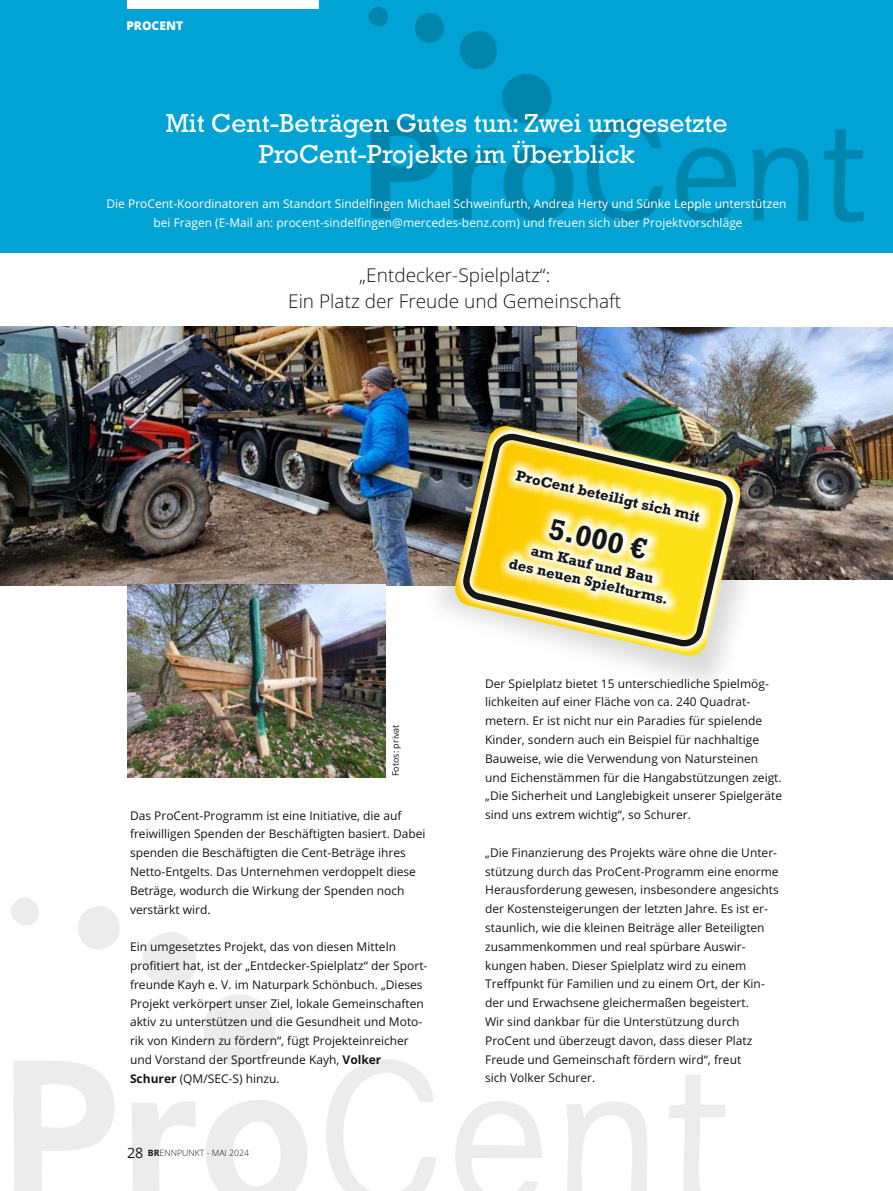
<style>
.page{position:relative;width:893px;height:1191px;background:#fff}
.page>*{position:absolute;margin:0;border:0;box-sizing:border-box;transform-origin:0 0}
.t1{font:700 29.7px "Rockwell";color:#151616}
.t2{font:26.4px/31px "Rockwell";color:#fff;text-align:center}
.t3{font:300 19.05px/26px "Open Sans";color:#151616;text-align:center}
.t4{font:700 14.85px/17.4px "Rockwell";color:#151616;text-align:center}
.t5{font:12px/18.8px "Open Sans";color:#151616}
.t6{font:12px/18.8px "Open Sans";color:#fff;text-align:center}
.t7{font:800 12px "Open Sans";color:#fff}
.t8{font:9px "Open Sans";color:#151616}
.t9{font:300 8.7px "Open Sans";color:#151616}
.s1{font-weight:700}
.s2{font-weight:400;font-size:14.25px}
</style>
<div class="page">
<svg style="left:566px;top:1101px;width:81px;height:90px"></svg>
<svg style="left:669px;top:1075px;width:56px;height:116px"></svg>
<svg style="left:11px;top:898px;width:531px;height:293px"></svg>
<div style="left:0;top:0;width:893px;height:253px;background:#00a3d4"></div>
<img style="left:577px;top:327px;width:316px;height:252px">
<img style="left:0;top:327px;width:577px;height:258px">
<img style="left:396px;top:343px;width:420px;height:338px">
<img style="left:453px;top:424px;width:289px;height:233px">
<img style="left:457px;top:427px;width:282px;height:226px">
<img style="left:463px;top:434px;width:270px;height:212px">
<svg style="left:498px;top:459px;width:212px;height:155px;background:#f2dd68"></svg>
<img style="left:128px;top:584px;width:258px;height:194px">
<div style="left:127px;top:0;width:192px;height:9px;background:#fff"></div>
<svg style="left:753px;top:148px;width:56px;height:73px"></svg>
<svg style="left:824px;top:129px;width:40px;height:93px"></svg>
<svg style="left:368px;top:7px;width:368px;height:216px"></svg>
<p class="t7" style="left:126px;top:16px;width:58px">PROCENT</p>
<h2 class="t2" style="left:166px;top:108px;width:563px">Mit Cent-Beträgen Gutes tun: Zwei umgesetzte<br>ProCent-Projekte im Überblick</h2>
<p class="t6" style="left:106px;top:194px;width:682px">Die ProCent-Koordinatoren am Standort Sindelfingen Michael Schweinfurth, Andrea Herty und Sünke Lepple unterstützen bei Fragen (E-Mail an: procent-sindelfingen@mercedes-benz.com) und freuen sich über Projektvorschläge</p>
<h3 class="t3" style="left:288px;top:262px;width:335px">„Entdecker-Spielplatz“:<br>Ein Platz der Freude und Gemeinschaft</h3>
<p class="t8" style="left:389px;top:776px;width:53px;rotate:-90deg">Fotos: privat</p>
<p class="t5" style="left:130px;top:805px;width:297px">Das ProCent-Programm ist eine Initiative, die auf freiwilligen Spenden der Beschäftigten basiert. Dabei spenden die Beschäftigten die Cent-Beträge ihres Netto-Entgelts. Das Unternehmen verdoppelt diese Beträge, wodurch die Wirkung der Spenden noch verstärkt wird.</p>
<p class="t5" style="left:130px;top:937px;width:299px">Ein umgesetztes Projekt, das von diesen Mitteln profitiert hat, ist der „Entdecker-Spielplatz“ der Sport&shy;freunde Kayh e. V. im Naturpark Schönbuch. „Dieses Projekt verkörpert unser Ziel, lokale Gemeinschaften aktiv zu unterstützen und die Gesundheit und Moto&shy;rik von Kindern zu fördern“, fügt Projekteinreicher und Vorstand der Sportfreunde Kayh, <span class="s1">Volker Schurer</span> (QM/SEC-S) hinzu.</p>
<p class="t9" style="left:127px;top:1146px;width:124px"><span class="s2">28</span> <span class="s1">BR</span>ENNPUNKT - MAI 2024</p>
<p class="t4" style="left:518px;top:466px;width:190px;rotate:13deg">ProCent beteiligt sich mit</p>
<h1 class="t1" style="left:554px;top:510px;width:102px;rotate:13deg">5.000 €</h1>
<p class="t4" style="left:515px;top:537px;width:164px;rotate:13deg">am Kauf und Bau<br>des neuen Spielturms.</p>
<p class="t5" style="left:485px;top:673px;width:298px">Der Spielplatz bietet 15 unterschiedliche Spielmög&shy;lichkeiten auf einer Fläche von ca. 240 Quadrat&shy;metern. Er ist nicht nur ein Paradies für spielende Kinder, sondern auch ein Beispiel für nachhaltige Bauweise, wie die Verwendung von Natursteinen und Eichenstämmen für die Hangabstützungen zeigt. „Die Sicherheit und Langlebigkeit unserer Spielgeräte sind uns extrem wichtig“, so Schurer.</p>
<p class="t5" style="left:485px;top:842px;width:295px">„Die Finanzierung des Projekts wäre ohne die Unter&shy;stützung durch das ProCent-Programm eine enorme Herausforderung gewesen, insbesondere angesichts der Kostensteigerungen der letzten Jahre. Es ist er&shy;staunlich, wie die kleinen Beiträge aller Beteiligten zusammenkommen und real spürbare Auswir&shy;kungen haben. Dieser Spielplatz wird zu einem Treffpunkt für Familien und zu einem Ort, der Kin&shy;der und Erwachsene gleichermaßen begeistert.</p>
<p class="t5" style="left:485px;top:1012px;width:269px">Wir sind dankbar für die Unterstützung durch<br>ProCent und überzeugt davon, dass dieser Platz<br>Freude und Gemeinschaft fördern wird“, freut</p>
<p class="t5" style="left:485px;top:1068px;width:112px">sich Volker Schurer.</p>
</div>
